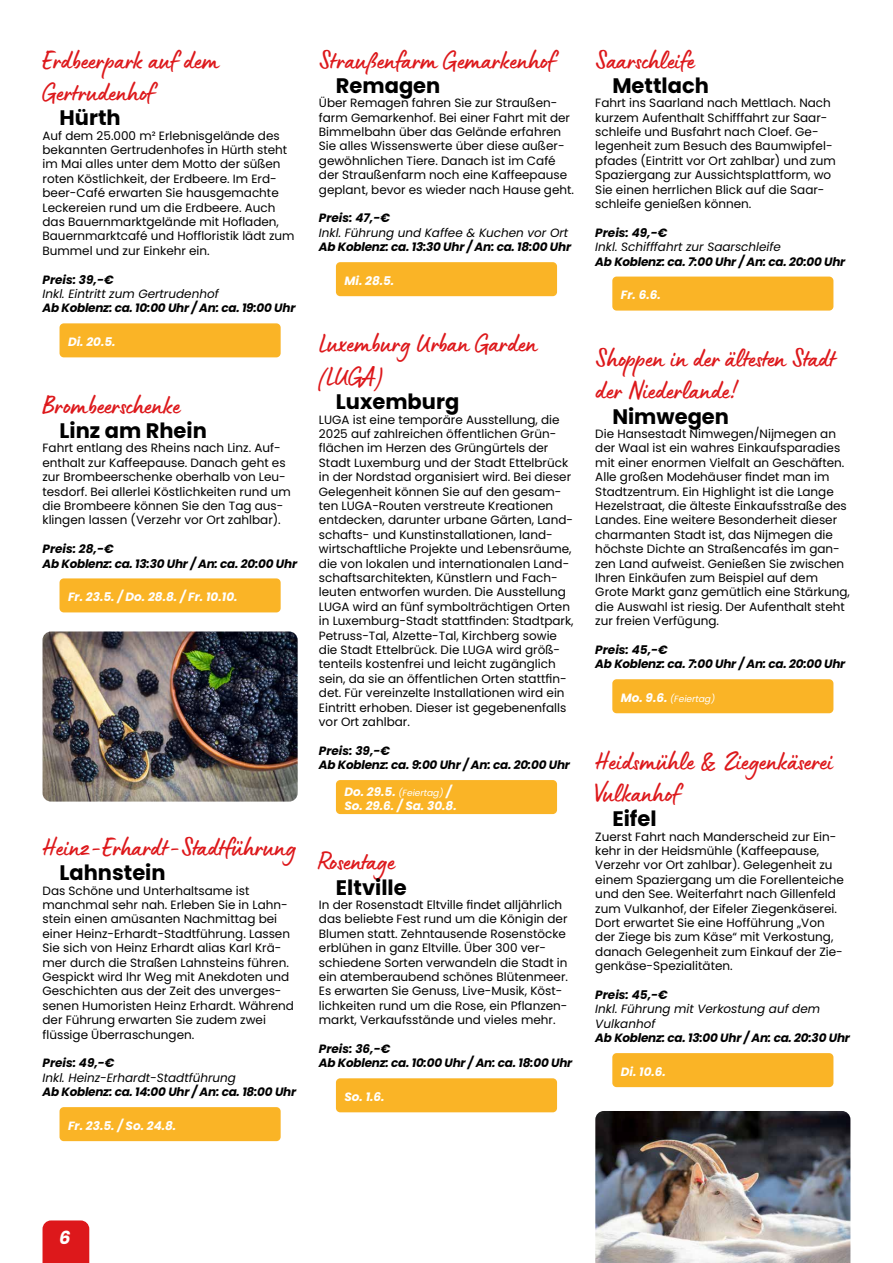
<style>
.page{position:relative;width:893px;height:1263px;background:#fff}
.page>*{position:absolute;margin:0;border:0;box-sizing:border-box;transform-origin:0 0}
.t1{font:27px/32.4px "Lumios Marker";color:#dd181b}
.t2{font:700 21px "Poppins";color:#000}
.t3{font:italic 700 18px "Poppins";color:#fff}
.t4{font:12px/14.4px "Poppins";color:#000}
.t5{font:italic 700 12px/14.4px "Poppins";letter-spacing:-.02em;color:#000}
.t6{font:italic 12px/14.4px "Poppins";color:#000}
.t7{font:italic 700 12px "Poppins";color:#fff}
.t8{font:italic 9px "Poppins";color:#fff}
.s1{font-weight:700;font-size:12px}
</style>
<div class="page">
<div style="left:43px;top:1220px;width:46px;height:43px;background:#dd181b"></div>
<div style="left:60px;top:323px;width:221px;height:34px;background:#fab426;border-radius:4px"></div>
<div style="left:60px;top:578px;width:221px;height:34px;background:#fab426;border-radius:4px"></div>
<div style="left:60px;top:1107px;width:221px;height:34px;background:#fab426;border-radius:4px"></div>
<div style="left:336px;top:262px;width:221px;height:34px;background:#fab426;border-radius:4px"></div>
<div style="left:336px;top:780px;width:221px;height:34px;background:#fab426;border-radius:4px"></div>
<div style="left:336px;top:1078px;width:221px;height:34px;background:#fab426;border-radius:4px"></div>
<div style="left:612px;top:277px;width:221px;height:34px;background:#fab426;border-radius:4px"></div>
<div style="left:612px;top:679px;width:221px;height:34px;background:#fab426;border-radius:4px"></div>
<div style="left:612px;top:1053px;width:221px;height:34px;background:#fab426;border-radius:4px"></div>
<img style="left:43px;top:631px;width:255px;height:170px">
<img style="left:595px;top:1111px;width:255px;height:152px">
<h1 class="t1" style="left:43px;top:42px;width:178px">Erdbeerpark auf dem<br>Gertrudenhof</h1>
<h2 class="t2" style="left:60px;top:106px;width:63px">Hürth</h2>
<p class="t4" style="left:43px;top:128px;width:254px">Auf dem 25.000 m² Erlebnisgelände des bekannten Gertrudenhofes in Hürth steht im Mai alles unter dem Motto der süßen roten Köstlichkeit, der Erdbeere. Im Erd&shy;beer-Café erwarten Sie hausgemachte Leckereien rund um die Erdbeere. Auch das Bauernmarktgelände mit Hofladen, Bauernmarktcafé und Hoffloristik lädt zum Bummel und zur Einkehr ein.</p>
<p class="t5" style="left:43px;top:272px;width:73px">Preis: 39,-€</p>
<p class="t6" style="left:43px;top:287px;width:178px">Inkl. Eintritt zum Gertrudenhof</p>
<p class="t5" style="left:43px;top:301px;width:254px">Ab Koblenz: ca. 10:00 Uhr / An: ca. 19:00 Uhr</p>
<p class="t7" style="left:68px;top:335px;width:49px">Di. 20.5.</p>
<h1 class="t1" style="left:43px;top:387px;width:139px">Brombeerschenke</h1>
<h2 class="t2" style="left:60px;top:418px;width:149px">Linz am Rhein</h2>
<p class="t4" style="left:43px;top:441px;width:250px">Fahrt entlang des Rheins nach Linz. Auf&shy;enthalt zur Kaffeepause. Danach geht es zur Brombeerschenke oberhalb von Leu&shy;tesdorf. Bei allerlei Köstlichkeiten rund um die Brombeere können Sie den Tag aus&shy;klingen lassen (Verzehr vor Ort zahlbar).</p>
<p class="t5" style="left:43px;top:542px;width:256px">Preis: 28,-€<br>Ab Koblenz: ca. 13:30 Uhr / An: ca. 20:00 Uhr</p>
<p class="t7" style="left:68px;top:590px;width:171px">Fr. 23.5. / Do. 28.8. / Fr. 10.10.</p>
<h1 class="t1" style="left:43px;top:829px;width:255px">Heinz-Erhardt-Stadtführung</h1>
<h2 class="t2" style="left:60px;top:861px;width:108px">Lahnstein</h2>
<p class="t4" style="left:43px;top:883px;width:253px">Das Schöne und Unterhaltsame ist manchmal sehr nah. Erleben Sie in Lahn&shy;stein einen amüsanten Nachmittag bei einer Heinz-Erhardt-Stadtführung. Lassen Sie sich von Heinz Erhardt alias Karl Krä&shy;mer durch die Straßen Lahnsteins führen.<br>Gespickt wird Ihr Weg mit Anekdoten und Geschichten aus der Zeit des unverges&shy;senen Humoristen Heinz Erhardt. Während der Führung erwarten Sie zudem zwei flüssige Überraschungen.</p>
<p class="t5" style="left:43px;top:1056px;width:73px">Preis: 49,-€</p>
<p class="t6" style="left:43px;top:1070px;width:195px">Inkl. Heinz-Erhardt-Stadtführung</p>
<p class="t5" style="left:43px;top:1085px;width:255px">Ab Koblenz: ca. 14:00 Uhr / An: ca. 18:00 Uhr</p>
<p class="t7" style="left:68px;top:1119px;width:110px">Fr. 23.5. / So. 24.8.</p>
<h1 class="t1" style="left:319px;top:42px;width:237px">Straußenfarm Gemarkenhof</h1>
<h2 class="t2" style="left:336px;top:73px;width:106px">Remagen</h2>
<p class="t4" style="left:319px;top:96px;width:257px">Über Remagen fahren Sie zur Straußen&shy;farm Gemarkenhof. Bei einer Fahrt mit der Bimmelbahn über das Gelände erfahren Sie alles Wissenswerte über diese außer&shy;gewöhnlichen Tiere. Danach ist im Café der Straußenfarm noch eine Kaffeepause geplant, bevor es wieder nach Hause geht.</p>
<p class="t5" style="left:319px;top:211px;width:72px">Preis: 47,-€</p>
<p class="t6" style="left:319px;top:225px;width:251px">Inkl. Führung und Kaffee &amp; Kuchen vor Ort</p>
<p class="t5" style="left:319px;top:240px;width:254px">Ab Koblenz: ca. 13:30 Uhr / An: ca. 18:00 Uhr</p>
<p class="t7" style="left:344px;top:274px;width:51px">Mi. 28.5.</p>
<h1 class="t1" style="left:319px;top:326px;width:220px">Luxemburg Urban Garden (LUGA)</h1>
<h2 class="t2" style="left:336px;top:390px;width:125px">Luxemburg</h2>
<p class="t4" style="left:319px;top:412px;width:256px">LUGA ist eine temporäre Ausstellung, die 2025 auf zahlreichen öffentlichen Grün&shy;flächen im Herzen des Grüngürtels der Stadt Luxemburg und der Stadt Ettelbrück in der Nordstad organisiert wird. Bei dieser Gelegenheit können Sie auf den gesam&shy;ten LUGA-Routen verstreute Kreationen entdecken, darunter urbane Gärten, Land&shy;schafts- und Kunstinstallationen, land&shy;wirtschaftliche Projekte und Lebensräume, die von lokalen und internationalen Land&shy;schaftsarchitekten, Künstlern und Fach&shy;leuten entworfen wurden. Die Ausstellung LUGA wird an fünf symbolträchtigen Orten in Luxemburg-Stadt stattfinden: Stadtpark, Petruss-Tal, Alzette-Tal, Kirchberg sowie die Stadt Ettelbrück. Die LUGA wird größ&shy;tenteils kostenfrei und leicht zugänglich sein, da sie an öffentlichen Orten stattfin&shy;det. Für vereinzelte Installationen wird ein Eintritt erhoben. Dieser ist gegebenenfalls vor Ort zahlbar.</p>
<p class="t5" style="left:319px;top:743px;width:253px">Preis: 39,-€<br>Ab Koblenz: ca. 9:00 Uhr / An: ca. 20:00 Uhr</p>
<p class="t8" style="left:344px;top:787px;width:109px"><span class="s1">Do. 29.5.</span> (Feiertag) <span class="s1">/</span></p>
<p class="t7" style="left:344px;top:799px;width:114px">So. 29.6. / Sa. 30.8.</p>
<h1 class="t1" style="left:319px;top:844px;width:77px">Rosentage</h1>
<h2 class="t2" style="left:336px;top:875px;width:72px">Eltville</h2>
<p class="t4" style="left:319px;top:898px;width:251px">In der Rosenstadt Eltville findet alljährlich das beliebte Fest rund um die Königin der Blumen statt. Zehntausende Rosenstöcke erblühen in ganz Eltville. Über 300 ver&shy;schiedene Sorten verwandeln die Stadt in ein atemberaubend schönes Blütenmeer.<br>Es erwarten Sie Genuss, Live-Musik, Köst&shy;lichkeiten rund um die Rose, ein Pflanzen&shy;markt, Verkaufsstände und vieles mehr.</p>
<p class="t5" style="left:319px;top:1042px;width:255px">Preis: 36,-€<br>Ab Koblenz: ca. 10:00 Uhr / An: ca. 18:00 Uhr</p>
<p class="t7" style="left:344px;top:1090px;width:42px">So. 1.6.</p>
<h1 class="t1" style="left:595px;top:42px;width:101px">Saarschleife</h1>
<h2 class="t2" style="left:612px;top:73px;width:98px">Mettlach</h2>
<p class="t4" style="left:595px;top:96px;width:242px">Fahrt ins Saarland nach Mettlach. Nach kurzem Aufenthalt Schifffahrt zur Saar&shy;schleife und Busfahrt nach Cloef. Ge&shy;legenheit zum Besuch des Baumwipfel&shy;pfades (Eintritt vor Ort zahlbar) und zum Spaziergang zur Aussichtsplattform, wo Sie einen herrlichen Blick auf die Saar&shy;schleife genießen können.</p>
<p class="t5" style="left:595px;top:225px;width:73px">Preis: 49,-€</p>
<p class="t6" style="left:595px;top:240px;width:187px">Inkl. Schifffahrt zur Saarschleife</p>
<p class="t5" style="left:595px;top:254px;width:252px">Ab Koblenz: ca. 7:00 Uhr / An: ca. 20:00 Uhr</p>
<p class="t7" style="left:621px;top:288px;width:41px">Fr. 6.6.</p>
<h1 class="t1" style="left:595px;top:340px;width:242px">Shoppen in der ältesten Stadt der Niederlande!</h1>
<h2 class="t2" style="left:612px;top:404px;width:118px">Nimwegen</h2>
<p class="t4" style="left:595px;top:427px;width:256px">Die Hansestadt Nimwegen/Nijmegen an der Waal ist ein wahres Einkaufsparadies mit einer enormen Vielfalt an Geschäften.<br>Alle großen Modehäuser findet man im Stadtzentrum. Ein Highlight ist die Lange Hezelstraat, die älteste Einkaufsstraße des Landes. Eine weitere Besonderheit dieser charmanten Stadt ist, das Nijmegen die höchste Dichte an Straßencafés im gan&shy;zen Land aufweist. Genießen Sie zwischen Ihren Einkäufen zum Beispiel auf dem Grote Markt ganz gemütlich eine Stärkung, die Auswahl ist riesig. Der Aufenthalt steht zur freien Verfügung.</p>
<p class="t5" style="left:595px;top:643px;width:252px">Preis: 45,-€<br>Ab Koblenz: ca. 7:00 Uhr / An: ca. 20:00 Uhr</p>
<p class="t8" style="left:621px;top:694px;width:96px"><span class="s1">Mo. 9.6.</span> (Feiertag)</p>
<h1 class="t1" style="left:595px;top:743px;width:239px">Heidsmühle &amp; Ziegenkäserei<br>Vulkanhof</h1>
<h2 class="t2" style="left:612px;top:807px;width:46px">Eifel</h2>
<p class="t4" style="left:595px;top:829px;width:250px">Zuerst Fahrt nach Manderscheid zur Ein&shy;kehr in der Heidsmühle (Kaffeepause, Verzehr vor Ort zahlbar). Gelegenheit zu einem Spaziergang um die Forellenteiche und den See. Weiterfahrt nach Gillenfeld zum Vulkanhof, der Eifeler Ziegenkäserei.<br>Dort erwartet Sie eine Hofführung „Von der Ziege bis zum Käse“ mit Verkostung, danach Gelegenheit zum Einkauf der Zie&shy;genkäse-Spezialitäten.</p>
<p class="t5" style="left:595px;top:988px;width:74px">Preis: 45,-€</p>
<p class="t6" style="left:595px;top:1002px;width:226px">Inkl. Führung mit Verkostung auf dem<br>Vulkanhof</p>
<p class="t5" style="left:595px;top:1031px;width:256px">Ab Koblenz: ca. 13:00 Uhr / An: ca. 20:30 Uhr</p>
<p class="t7" style="left:621px;top:1065px;width:47px">Di. 10.6.</p>
<h3 class="t3" style="left:59px;top:1227px;width:13px">6</h3>
</div>
